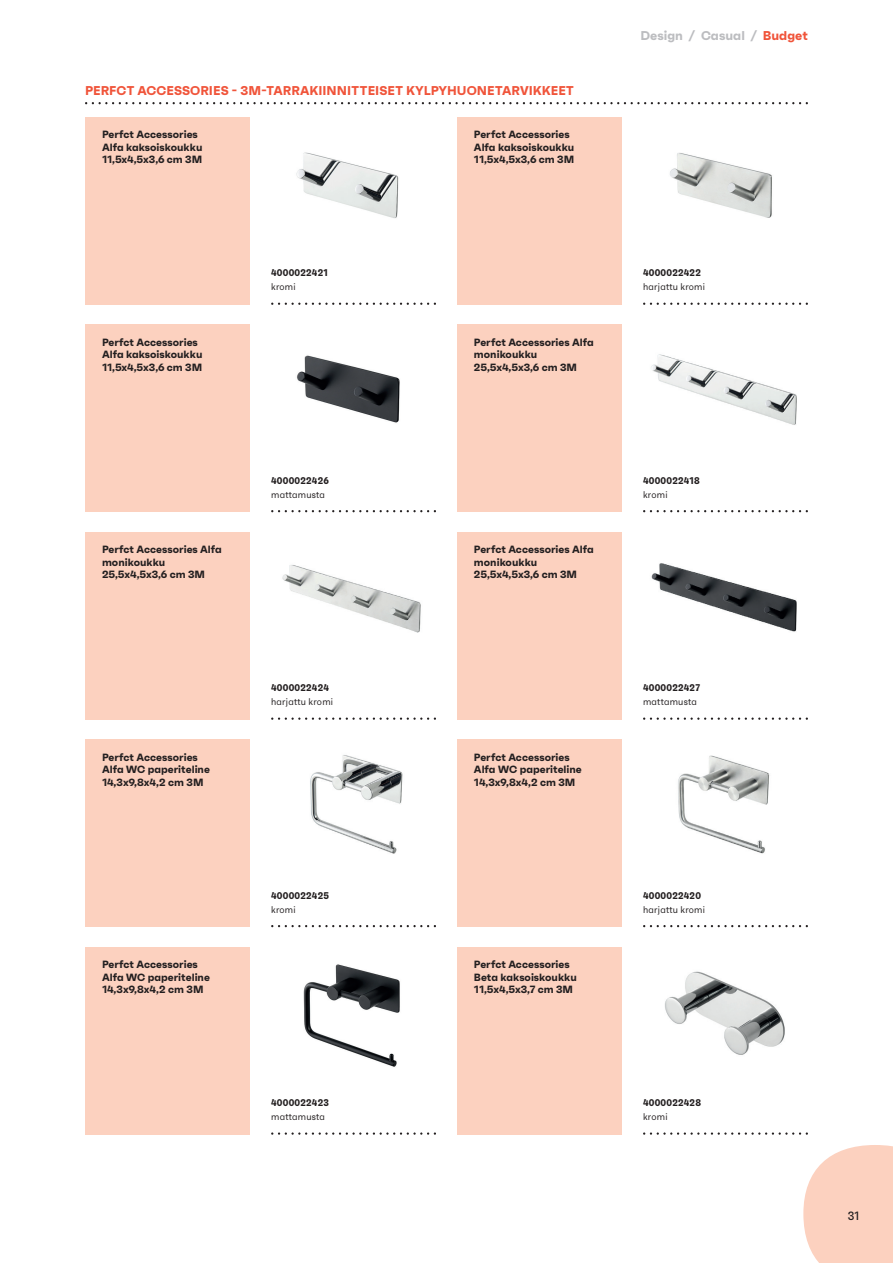
<style>
.page{position:relative;width:893px;height:1263px;background:#fff}
.page>*{position:absolute;margin:0;border:0;box-sizing:border-box;transform-origin:0 0}
.t1{font:700 12.75px "Faktum";color:#f0543a}
.t2{font:700 12.75px "Faktum";color:#bcbdc0}
.t3{font:500 12px "Faktum Con";color:#231f20}
.t4{font:700 10.5px/12.6px "Faktum";color:#231f20}
.t5{font:700 9.75px "Faktum Con";letter-spacing:.025em;color:#231f20}
.t6{font:9.75px "Faktum Con";letter-spacing:.025em;color:#231f20}
.s1{color:#f0543a}
</style>
<div class="page">
<svg style="left:803px;top:1145px;width:90px;height:118px;background:#fcd6c6"></svg>
<svg style="left:85px;top:102px;width:723px;height:2px"></svg>
<img style="left:296px;top:152px;width:103px;height:66px">
<div style="left:85px;top:117px;width:165px;height:188px;background:#fcd1bf"></div>
<svg style="left:271px;top:303px;width:165px;height:2px"></svg>
<img style="left:670px;top:153px;width:102px;height:65px">
<div style="left:457px;top:117px;width:165px;height:188px;background:#fcd1bf"></div>
<svg style="left:643px;top:303px;width:165px;height:2px"></svg>
<img style="left:297px;top:355px;width:103px;height:68px">
<div style="left:85px;top:324px;width:165px;height:188px;background:#fcd1bf"></div>
<svg style="left:271px;top:510px;width:165px;height:2px"></svg>
<img style="left:651px;top:354px;width:146px;height:71px">
<div style="left:457px;top:324px;width:165px;height:188px;background:#fcd1bf"></div>
<svg style="left:643px;top:510px;width:165px;height:2px"></svg>
<img style="left:282px;top:565px;width:139px;height:68px">
<div style="left:85px;top:532px;width:165px;height:188px;background:#fcd1bf"></div>
<svg style="left:271px;top:717px;width:165px;height:3px"></svg>
<img style="left:651px;top:563px;width:146px;height:69px">
<div style="left:457px;top:532px;width:165px;height:188px;background:#fcd1bf"></div>
<svg style="left:643px;top:717px;width:165px;height:3px"></svg>
<img style="left:310px;top:755px;width:93px;height:99px">
<div style="left:85px;top:739px;width:165px;height:188px;background:#fcd1bf"></div>
<svg style="left:271px;top:925px;width:165px;height:2px"></svg>
<img style="left:678px;top:755px;width:92px;height:99px">
<div style="left:457px;top:739px;width:165px;height:188px;background:#fcd1bf"></div>
<svg style="left:643px;top:925px;width:165px;height:2px"></svg>
<img style="left:303px;top:964px;width:97px;height:103px">
<div style="left:85px;top:947px;width:165px;height:188px;background:#fcd1bf"></div>
<svg style="left:271px;top:1132px;width:165px;height:3px"></svg>
<img style="left:665px;top:971px;width:120px;height:84px">
<div style="left:457px;top:947px;width:165px;height:188px;background:#fcd1bf"></div>
<svg style="left:643px;top:1132px;width:165px;height:3px"></svg>
<p class="t1" style="left:85px;top:83px;width:491px">PERFCT ACCESSORIES - 3M-TARRAKIINNITTEISET KYLPYHUONETARVIKKEET</p>
<p class="t4" style="left:102px;top:128px;width:102px">Perfct Accessories<br>Alfa kaksoiskoukku<br>11,5x4,5x3,6 cm 3M</p>
<p class="t4" style="left:474px;top:128px;width:102px">Perfct Accessories<br>Alfa kaksoiskoukku<br>11,5x4,5x3,6 cm 3M</p>
<p class="t5" style="left:271px;top:267px;width:58px">4000022421</p>
<p class="t6" style="left:271px;top:281px;width:26px">kromi</p>
<p class="t4" style="left:102px;top:335px;width:102px">Perfct Accessories<br>Alfa kaksoiskoukku<br>11,5x4,5x3,6 cm 3M</p>
<p class="t4" style="left:474px;top:335px;width:121px">Perfct Accessories Alfa monikoukku<br>25,5x4,5x3,6 cm 3M</p>
<p class="t5" style="left:271px;top:474px;width:59px">4000022426</p>
<p class="t6" style="left:271px;top:489px;width:55px">mattamusta</p>
<p class="t4" style="left:102px;top:543px;width:121px">Perfct Accessories Alfa monikoukku<br>25,5x4,5x3,6 cm 3M</p>
<p class="t4" style="left:474px;top:543px;width:121px">Perfct Accessories Alfa monikoukku<br>25,5x4,5x3,6 cm 3M</p>
<p class="t5" style="left:271px;top:681px;width:59px">4000022424</p>
<p class="t6" style="left:271px;top:696px;width:63px">harjattu kromi</p>
<p class="t4" style="left:102px;top:750px;width:109px">Perfct Accessories<br>Alfa WC paperiteline<br>14,3x9,8x4,2 cm 3M</p>
<p class="t4" style="left:474px;top:750px;width:109px">Perfct Accessories<br>Alfa WC paperiteline<br>14,3x9,8x4,2 cm 3M</p>
<p class="t5" style="left:271px;top:889px;width:59px">4000022425</p>
<p class="t6" style="left:271px;top:904px;width:26px">kromi</p>
<p class="t4" style="left:102px;top:958px;width:109px">Perfct Accessories<br>Alfa WC paperiteline<br>14,3x9,8x4,2 cm 3M</p>
<p class="t4" style="left:474px;top:958px;width:104px">Perfct Accessories<br>Beta kaksoiskoukku<br>11,5x4,5x3,7 cm 3M</p>
<p class="t5" style="left:271px;top:1096px;width:59px">4000022423</p>
<p class="t6" style="left:271px;top:1111px;width:55px">mattamusta</p>
<p class="t2" style="left:640px;top:27px;width:169px">Design / Casual / <span class="s1">Budget</span></p>
<p class="t5" style="left:643px;top:267px;width:59px">4000022422</p>
<p class="t6" style="left:643px;top:281px;width:63px">harjattu kromi</p>
<p class="t5" style="left:643px;top:474px;width:58px">4000022418</p>
<p class="t6" style="left:643px;top:489px;width:26px">kromi</p>
<p class="t5" style="left:643px;top:681px;width:58px">4000022427</p>
<p class="t6" style="left:643px;top:696px;width:55px">mattamusta</p>
<p class="t5" style="left:643px;top:889px;width:59px">4000022420</p>
<p class="t6" style="left:643px;top:904px;width:63px">harjattu kromi</p>
<p class="t5" style="left:643px;top:1096px;width:59px">4000022428</p>
<p class="t6" style="left:643px;top:1111px;width:26px">kromi</p>
<p class="t3" style="left:848px;top:1208px;width:13px">31</p>
</div>
